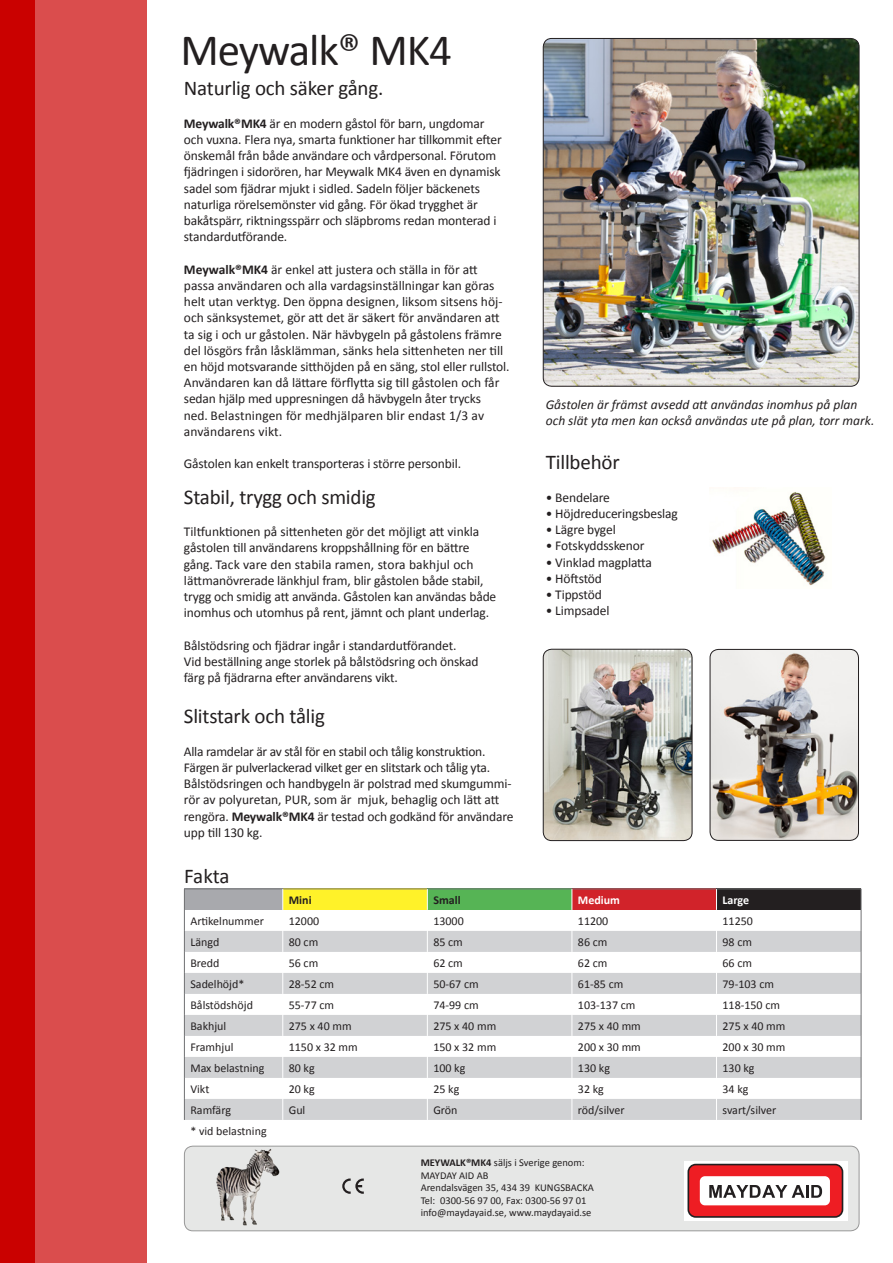
<style>
.page{position:relative;width:893px;height:1263px;background:#fff}
.page>*{position:absolute;margin:0;border:0;box-sizing:border-box;transform-origin:0 0}
.t1{font:45px "Calibri";letter-spacing:-.025em;color:#231f20}
.t2{font:21px "Calibri";letter-spacing:-.01em;color:#231f20}
.t3{font:13.5px/16.2px "Calibri";letter-spacing:-.01em;color:#231f20}
.t4{font:italic 13.5px "Calibri";color:#231f20}
.t5{font:13.5px "Calibri";letter-spacing:.01em;color:#231f20}
.t6{font:12px "Calibri";color:#231f20}
.t7{font:700 12px "Calibri";color:#fff}
.t8{font:700 12px "Calibri";color:#231f20}
.t9{font:10.5px/12.6px "Calibri";color:#231f20}
.s1{font-weight:700}
</style>
<div class="page">
<div style="left:0;top:0;width:36px;height:1263px;background:#ca0100"></div>
<div style="left:36px;top:0;width:111px;height:1263px;background:#da4d4d"></div>
<div style="left:184px;top:1146px;width:675px;height:85px;background:#e6e7e6;border-radius:9px"></div>
<div style="left:184px;top:1146px;width:675px;height:85px;border:1px solid #989898;border-radius:9px"></div>
<img style="left:204px;top:1146px;width:88px;height:80px">
<svg style="left:684px;top:1161px;width:163px;height:59px"></svg>
<div style="left:688px;top:1164px;width:154px;height:53px;background:#ee1d23;border-radius:7px"></div>
<div style="left:687px;top:1164px;width:156px;height:54px;border:2px solid #231f20;border-radius:7px"></div>
<div style="left:700px;top:1176px;width:130px;height:29px;background:#fff;border-radius:5px"></div>
<svg style="left:709px;top:1185px;width:113px;height:13px"></svg>
<svg style="left:342px;top:1178px;width:22px;height:16px"></svg>
<img style="left:712px;top:492px;width:114px;height:94px">
<div style="left:184px;top:889px;width:99px;height:21px;background:#a8a9ad"></div>
<div style="left:283px;top:889px;width:144px;height:21px;background:#fff229"></div>
<div style="left:427px;top:889px;width:145px;height:21px;background:#56b455"></div>
<div style="left:572px;top:889px;width:144px;height:21px;background:#d1232a"></div>
<div style="left:716px;top:889px;width:145px;height:21px;background:#231f20"></div>
<svg style="left:185px;top:931px;width:676px;height:189px;fill:#d1d2d4"></svg>
<hr style="left:184px;top:889px;width:99px;height:1px;background:#707173">
<hr style="left:283px;top:889px;width:144px;height:1px;background:#707173">
<hr style="left:427px;top:889px;width:145px;height:1px;background:#707173">
<hr style="left:572px;top:889px;width:144px;height:1px;background:#707173">
<hr style="left:716px;top:889px;width:145px;height:1px;background:#707173">
<svg style="left:184px;top:890px;width:1px;height:230px"></svg>
<svg style="left:861px;top:889px;width:1px;height:231px"></svg>
<svg style="left:282px;top:889px;width:1px;height:231px"></svg>
<svg style="left:427px;top:889px;width:1px;height:231px"></svg>
<svg style="left:572px;top:889px;width:1px;height:231px"></svg>
<svg style="left:716px;top:889px;width:1px;height:231px"></svg>
<img style="left:710px;top:649px;width:148px;height:191px">
<div style="left:710px;top:649px;width:149px;height:191px;border:1px solid #231f20;border-radius:9px"></div>
<img style="left:543px;top:649px;width:149px;height:191px">
<div style="left:543px;top:649px;width:149px;height:192px;border:1px solid #231f20;border-radius:9px"></div>
<img style="left:543px;top:38px;width:316px;height:348px">
<div style="left:543px;top:38px;width:316px;height:348px;border:1px solid #231f20;border-radius:9px"></div>
<p class="t1" style="left:180px;top:22px;width:273px">Meywalk® MK4</p>
<p class="t2" style="left:184px;top:75px;width:201px">Naturlig och säker gång.</p>
<p class="t3" style="left:184px;top:115px;width:302px"><span class="s1">Meywalk®MK4</span> är en modern gåstol för barn, ungdomar</p>
<p class="t3" style="left:184px;top:132px;width:319px">och vuxna. Flera nya, smarta funktioner har tillkommit efter önskemål från både användare och vårdpersonal. Förutom fjädringen i sidorören, har Meywalk MK4 även en dynamisk sadel som fjädrar mjukt i sidled. Sadeln följer bäckenets</p>
<p class="t3" style="left:184px;top:196px;width:296px">naturliga rörelsemönster vid gång. För ökad trygghet är</p>
<p class="t3" style="left:184px;top:213px;width:314px">bakåtspärr, riktningsspärr och släpbroms redan monterad i standardutförande.</p>
<p class="t3" style="left:184px;top:261px;width:327px"><span class="s1">Meywalk®MK4</span> är enkel att justera och ställa in för att passa användaren och alla vardagsinställningar kan göras helt utan verktyg. Den öppna designen, liksom sitsens höj&shy;och sänksystemet, gör att det är säkert för användaren att ta sig i och ur gåstolen. När hävbygeln på gåstolens främre del lösgörs från låsklämman, sänks hela sittenheten ner till en höjd motsvarande sitthöjden på en säng, stol eller rullstol.<br>Användaren kan då lättare förflytta sig till gåstolen och får sedan hjälp med uppresningen då hävbygeln åter trycks<br>ned. Belastningen för medhjälparen blir endast 1/3 av</p>
<p class="t5" style="left:184px;top:423px;width:100px">användarens vikt.</p>
<p class="t3" style="left:184px;top:456px;width:279px">Gåstolen kan enkelt transporteras i större personbil.</p>
<p class="t2" style="left:184px;top:484px;width:193px">Stabil, trygg och smidig</p>
<p class="t3" style="left:184px;top:524px;width:314px">Tiltfunktionen på sittenheten gör det möjligt att vinkla gåstolen till användarens kroppshållning för en bättre gång. Tack vare den stabila ramen, stora bakhjul och lättmanövrerade länkhjul fram, blir gåstolen både stabil, trygg och smidig att använda. Gåstolen kan användas både inomhus och utomhus på rent, jämnt och plant underlag.</p>
<p class="t3" style="left:184px;top:637px;width:274px">Bålstödsring och fjädrar ingår i standardutförandet.</p>
<p class="t3" style="left:184px;top:653px;width:296px">Vid beställning ange storlek på bålstödsring och önskad färg på fjädrarna efter användarens vikt.</p>
<p class="t2" style="left:184px;top:703px;width:143px">Slitstark och tålig</p>
<p class="t3" style="left:184px;top:743px;width:308px">Alla ramdelar är av stål för en stabil och tålig konstruktion.<br>Färgen är pulverlackerad vilket ger en slitstark och tålig yta.</p>
<p class="t3" style="left:184px;top:776px;width:329px">Bålstödsringen och handbygeln är polstrad med skumgummi&shy;rör av polyuretan, PUR, som är mjuk, behaglig och lätt att</p>
<p class="t3" style="left:184px;top:808px;width:331px">rengöra. <span class="s1">Meywalk®MK4</span> är testad och godkänd för användare upp till 130 kg.</p>
<p class="t2" style="left:184px;top:862px;width:47px">Fakta</p>
<p class="t4" style="left:546px;top:395px;width:313px">Gåstolen är främst avsedd att användas inomhus på plan</p>
<p class="t4" style="left:546px;top:411px;width:330px">och slät yta men kan också användas ute på plan, torr mark.</p>
<p class="t2" style="left:546px;top:449px;width:75px">Tillbehör</p>
<p class="t3" style="left:546px;top:489px;width:66px">• Bendelare</p>
<p class="t3" style="left:546px;top:505px;width:134px">• Höjdreduceringsbeslag</p>
<p class="t3" style="left:546px;top:522px;width:71px">• Lägre bygel</p>
<p class="t3" style="left:546px;top:538px;width:100px">• Fotskyddsskenor</p>
<p class="t3" style="left:546px;top:554px;width:108px">• Vinklad magplatta</p>
<p class="t3" style="left:546px;top:570px;width:58px">• Höftstöd</p>
<p class="t3" style="left:546px;top:586px;width:58px">• Tippstöd</p>
<p class="t3" style="left:546px;top:603px;width:65px">• Limpsadel</p>
<p class="t8" style="left:289px;top:892px;width:24px">Mini</p>
<p class="t8" style="left:433px;top:892px;width:29px">Small</p>
<p class="t7" style="left:578px;top:892px;width:44px">Medium</p>
<p class="t7" style="left:722px;top:892px;width:28px">Large</p>
<p class="t6" style="left:190px;top:913px;width:75px">Artikelnummer</p>
<p class="t6" style="left:289px;top:913px;width:32px">12000</p>
<p class="t6" style="left:433px;top:913px;width:32px">13000</p>
<p class="t6" style="left:578px;top:913px;width:32px">11200</p>
<p class="t6" style="left:722px;top:913px;width:32px">11250</p>
<p class="t6" style="left:190px;top:934px;width:30px">Längd</p>
<p class="t6" style="left:289px;top:934px;width:31px">80 cm</p>
<p class="t6" style="left:433px;top:934px;width:31px">85 cm</p>
<p class="t6" style="left:578px;top:934px;width:31px">86 cm</p>
<p class="t6" style="left:722px;top:934px;width:31px">98 cm</p>
<p class="t6" style="left:190px;top:955px;width:31px">Bredd</p>
<p class="t6" style="left:289px;top:955px;width:31px">56 cm</p>
<p class="t6" style="left:433px;top:955px;width:31px">62 cm</p>
<p class="t6" style="left:578px;top:955px;width:31px">62 cm</p>
<p class="t6" style="left:722px;top:955px;width:31px">66 cm</p>
<p class="t6" style="left:190px;top:976px;width:56px">Sadelhöjd*</p>
<p class="t6" style="left:289px;top:976px;width:47px">28-52 cm</p>
<p class="t6" style="left:433px;top:976px;width:47px">50-67 cm</p>
<p class="t6" style="left:578px;top:976px;width:47px">61-85 cm</p>
<p class="t6" style="left:722px;top:976px;width:53px">79-103 cm</p>
<p class="t6" style="left:190px;top:997px;width:64px">Bålstödshöjd</p>
<p class="t6" style="left:289px;top:997px;width:47px">55-77 cm</p>
<p class="t6" style="left:433px;top:997px;width:47px">74-99 cm</p>
<p class="t6" style="left:578px;top:997px;width:59px">103-137 cm</p>
<p class="t6" style="left:722px;top:997px;width:59px">118-150 cm</p>
<p class="t6" style="left:190px;top:1018px;width:37px">Bakhjul</p>
<p class="t6" style="left:289px;top:1018px;width:64px">275 x 40 mm</p>
<p class="t6" style="left:433px;top:1018px;width:64px">275 x 40 mm</p>
<p class="t6" style="left:578px;top:1018px;width:64px">275 x 40 mm</p>
<p class="t6" style="left:722px;top:1018px;width:64px">275 x 40 mm</p>
<p class="t6" style="left:190px;top:1039px;width:45px">Framhjul</p>
<p class="t6" style="left:289px;top:1039px;width:71px">1150 x 32 mm</p>
<p class="t6" style="left:433px;top:1039px;width:64px">150 x 32 mm</p>
<p class="t6" style="left:578px;top:1039px;width:64px">200 x 30 mm</p>
<p class="t6" style="left:722px;top:1039px;width:64px">200 x 30 mm</p>
<p class="t6" style="left:190px;top:1060px;width:76px">Max belastning</p>
<p class="t6" style="left:289px;top:1060px;width:27px">80 kg</p>
<p class="t6" style="left:433px;top:1060px;width:34px">100 kg</p>
<p class="t6" style="left:578px;top:1060px;width:34px">130 kg</p>
<p class="t6" style="left:722px;top:1060px;width:34px">130 kg</p>
<p class="t6" style="left:190px;top:1081px;width:20px">Vikt</p>
<p class="t6" style="left:289px;top:1081px;width:27px">20 kg</p>
<p class="t6" style="left:433px;top:1081px;width:27px">25 kg</p>
<p class="t6" style="left:578px;top:1081px;width:27px">32 kg</p>
<p class="t6" style="left:722px;top:1081px;width:27px">34 kg</p>
<p class="t6" style="left:190px;top:1102px;width:42px">Ramfärg</p>
<p class="t6" style="left:289px;top:1102px;width:18px">Gul</p>
<p class="t6" style="left:433px;top:1102px;width:26px">Grön</p>
<p class="t6" style="left:578px;top:1102px;width:48px">röd/silver</p>
<p class="t6" style="left:722px;top:1102px;width:55px">svart/silver</p>
<p class="t6" style="left:190px;top:1123px;width:78px">* vid belastning</p>
<p class="t9" style="left:421px;top:1156px;width:175px"><span class="s1">MEYWALK®MK4</span> säljs i Sverige genom:<br>MAYDAY AID AB<br>Arendalsvägen 35, 434 39 KUNGSBACKA<br>Tel: 0300-56 97 00, Fax: 0300-56 97 01 info@maydayaid.se, www.maydayaid.se</p>
</div>
